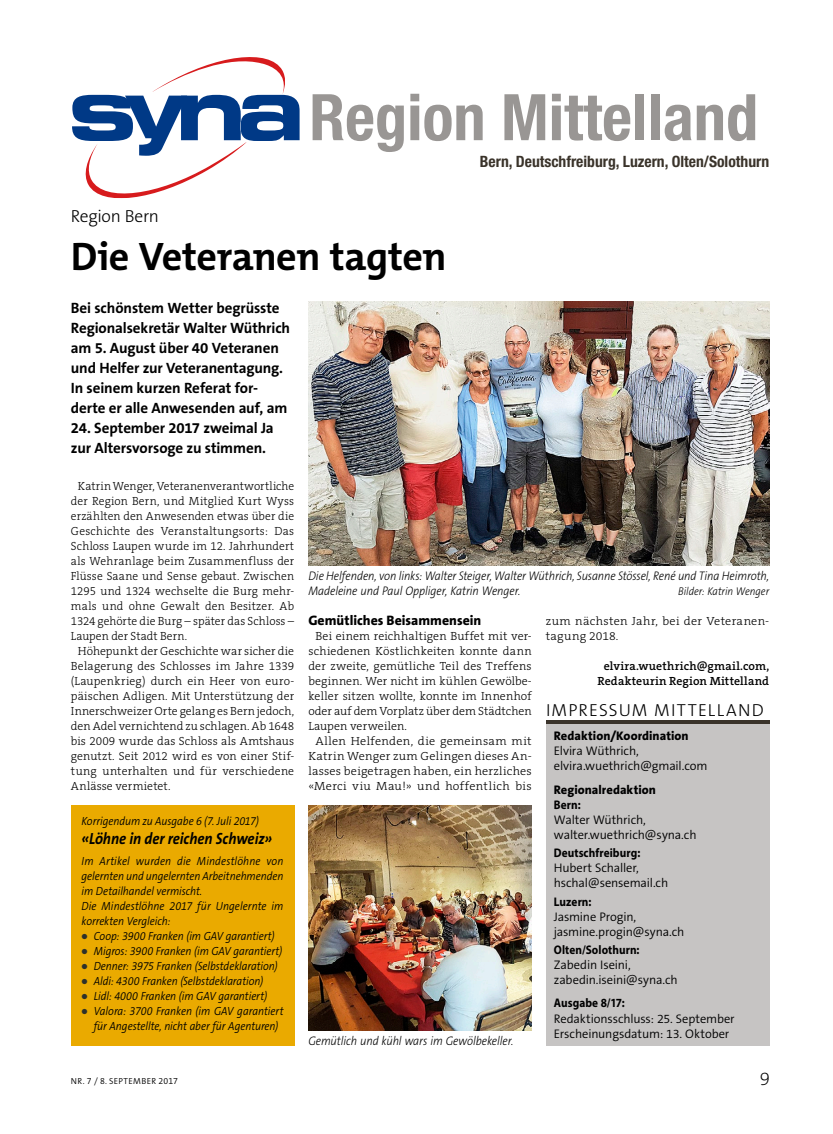
<style>
.page{position:relative;width:833px;height:1134px;background:#fff}
.page>*{position:absolute;margin:0;border:0;box-sizing:border-box;transform-origin:0 0}
.t1{font:700 condensed 64.38px "Helvetica Neue LT Std";color:#999694}
.t2{font:700 40px "The Mix B W7";letter-spacing:-.01em;color:#000}
.t3{font:200 18.75px "The Sans B W2";color:#000}
.t4{font:300 17.5px "The Sans B W3";letter-spacing:.06em;color:#000}
.t5{font:300 17.5px "The Sans B W3";letter-spacing:-.015em;color:#000}
.t6{font:italic 700 16.25px "The Sans B W7";letter-spacing:-.005em;color:#000;scale:.9 1}
.t7{font:700 condensed 15.62px "Helvetica Neue";color:#3a332a}
.t8{font:700 15px/20px "The Sans B W7";letter-spacing:-.005em;color:#000}
.t9{font:800 13.75px "The Sans B W8";color:#000}
.t10{font:300 12.5px/15px "The Sans B W4";letter-spacing:-.01em;color:#000}
.t11{font:italic 300 12.5px/15px "The Sans B W3";letter-spacing:-.01em;color:#000;scale:.9 1}
.t12{font:700 12.5px "Myriad Pro";letter-spacing:.005em;color:#000;scale:.9 1}
.t13{font:800 12.5px "The Sans B W8";letter-spacing:.005em;color:#000}
.t14{font:300 11.88px/15px "The Serif B W3";letter-spacing:.01em;color:#000}
.t15{font:italic 300 11.88px/15px "The Sans B W4";letter-spacing:-.005em;color:#000;scale:.9 1}
.t16{font:600 11.88px/15px "The Serif B W6";letter-spacing:.015em;color:#000;text-align:center}
.t17{font:italic 300 11.25px "The Sans B W3";letter-spacing:-.005em;color:#000;scale:.9 1}
.t18{font:300 8.75px "The Sans B W4";letter-spacing:.035em;color:#000}
</style>
<div class="page">
<svg style="left:72px;top:57px;width:228px;height:141px"></svg>
<div style="left:546px;top:720px;width:223px;height:325px;background:#c6c4c3"></div>
<hr style="left:546px;top:720px;width:223px;height:3px;background:#3a332a">
<img style="left:308px;top:302px;width:461px;height:263px">
<div style="left:71px;top:805px;width:223px;height:240px;background:#eaaa00"></div>
<img style="left:308px;top:805px;width:223px;height:225px">
<h1 class="t1" style="left:309px;top:78px;width:450px">Region Mittelland</h1>
<h3 class="t7" style="left:480px;top:152px;width:291px">Bern, Deutschfreiburg, Luzern, Olten/Solothurn</h3>
<h3 class="t5" style="left:71px;top:205px;width:90px">Region Bern</h3>
<h2 class="t2" style="left:71px;top:231px;width:377px">Die Veteranen tagten</h2>
<p class="t8" style="left:71px;top:298px;width:221px">Bei schönstem Wetter begrüsste<br>Regionalsekretär Walter Wüthrich am 5. August über 40 Veteranen und Helfer zur Veteranentagung.<br>In seinem kurzen Referat for&shy;derte er alle Anwesenden auf, am</p>
<p class="t8" style="left:71px;top:418px;width:204px">24. September 2017 zweimal Ja zur Altersvorsoge zu stimmen.</p>
<p class="t14" style="left:78px;top:479px;width:218px">Katrin Wenger, Veteranenverantwortliche</p>
<p class="t14" style="left:71px;top:494px;width:225px">der Region Bern, und Mitglied Kurt Wyss</p>
<p class="t14" style="left:71px;top:509px;width:225px">erzählten den Anwesenden etwas über die</p>
<p class="t14" style="left:71px;top:524px;width:225px">Geschichte des Veranstaltungsorts: Das</p>
<p class="t14" style="left:71px;top:539px;width:225px">Schloss Laupen wurde im 12. Jahrhundert</p>
<p class="t14" style="left:71px;top:554px;width:225px">als Wehranlage beim Zusammenfluss der</p>
<p class="t14" style="left:71px;top:569px;width:225px">Flüsse Saane und Sense gebaut. Zwischen</p>
<p class="t14" style="left:71px;top:584px;width:225px">1295 und 1324 wechselte die Burg mehr-</p>
<p class="t14" style="left:71px;top:599px;width:225px">mals und ohne Gewalt den Besitzer. Ab</p>
<p class="t14" style="left:71px;top:614px;width:225px">1324 gehörte die Burg – später das Schloss –</p>
<p class="t14" style="left:71px;top:629px;width:118px">Laupen der Stadt Bern.</p>
<p class="t14" style="left:78px;top:644px;width:218px">Höhepunkt der Geschichte war sicher die</p>
<p class="t14" style="left:71px;top:659px;width:225px">Belagerung des Schlosses im Jahre 1339</p>
<p class="t14" style="left:71px;top:674px;width:225px">(Laupenkrieg) durch ein Heer von euro-</p>
<p class="t14" style="left:71px;top:689px;width:225px">päischen Adligen. Mit Unterstützung der</p>
<p class="t14" style="left:71px;top:704px;width:225px">Innerschweizer Orte gelang es Bern jedoch,</p>
<p class="t14" style="left:71px;top:719px;width:225px">den Adel vernichtend zu schlagen. Ab 1648</p>
<p class="t14" style="left:71px;top:734px;width:225px">bis 2009 wurde das Schloss als Amtshaus</p>
<p class="t14" style="left:71px;top:749px;width:225px">genutzt. Seit 2012 wird es von einer Stif-</p>
<p class="t14" style="left:71px;top:764px;width:225px">tung unterhalten und für verschiedene</p>
<p class="t14" style="left:71px;top:779px;width:101px">Anlässe vermietet.</p>
<p class="t11" style="left:308px;top:569px;width:513px">Die Helfenden, von links: Walter Steiger, Walter Wüthrich, Susanne Stössel, René und Tina Heimroth,<br>Madeleine und Paul Oppliger, Katrin Wenger.</p>
<p class="t17" style="left:678px;top:585px;width:102px">Bilder: Katrin Wenger</p>
<p class="t9" style="left:308px;top:612px;width:174px">Gemütliches Beisammensein</p>
<p class="t14" style="left:315px;top:629px;width:218px">Bei einem reichhaltigen Buffet mit ver-</p>
<p class="t14" style="left:308px;top:644px;width:225px">schiedenen Köstlichkeiten konnte dann</p>
<p class="t14" style="left:308px;top:659px;width:225px">der zweite, gemütliche Teil des Treffens</p>
<p class="t14" style="left:308px;top:674px;width:225px">beginnen. Wer nicht im kühlen Gewölbe-</p>
<p class="t14" style="left:308px;top:689px;width:225px">keller sitzen wollte, konnte im Innenhof</p>
<p class="t14" style="left:308px;top:704px;width:225px">oder auf dem Vorplatz über dem Städtchen</p>
<p class="t14" style="left:308px;top:719px;width:100px">Laupen verweilen.</p>
<p class="t14" style="left:315px;top:734px;width:218px">Allen Helfenden, die gemeinsam mit</p>
<p class="t14" style="left:308px;top:749px;width:225px">Katrin Wenger zum Gelingen dieses An-</p>
<p class="t14" style="left:308px;top:764px;width:225px">lasses beigetragen haben, ein herzliches</p>
<p class="t14" style="left:308px;top:779px;width:225px">«Merci viu Mau!» und hoffentlich bis</p>
<p class="t14" style="left:546px;top:614px;width:225px">zum nächsten Jahr, bei der Veteranen&shy;tagung 2018.</p>
<p class="t16" style="left:597px;top:659px;width:173px">elvira.wuethrich@gmail.com,<br>Redakteurin Region Mittelland</p>
<h3 class="t4" style="left:546px;top:699px;width:219px">IMPRESSUM MITTELLAND</h3>
<p class="t13" style="left:554px;top:727px;width:136px">Redaktion/Koordination</p>
<p class="t10" style="left:554px;top:743px;width:155px">Elvira Wüthrich, elvira.wuethrich@gmail.com</p>
<p class="t13" style="left:554px;top:781px;width:104px">Regionalredaktion</p>
<p class="t12" style="left:554px;top:796px;width:31px">Bern:</p>
<p class="t10" style="left:554px;top:812px;width:144px">Walter Wüthrich, walter.wuethrich@syna.ch</p>
<p class="t12" style="left:554px;top:845px;width:97px">Deutschfreiburg:</p>
<p class="t10" style="left:554px;top:860px;width:116px">Hubert Schaller, hschal@sensemail.ch</p>
<p class="t12" style="left:554px;top:893px;width:43px">Luzern:</p>
<p class="t10" style="left:554px;top:909px;width:132px">Jasmine Progin, jasmine.progin@syna.ch</p>
<p class="t12" style="left:554px;top:942px;width:97px">Olten/Solothurn:</p>
<p class="t10" style="left:554px;top:958px;width:125px">Zabedin Iseini, zabedin.iseini@syna.ch</p>
<p class="t12" style="left:554px;top:995px;width:80px">Ausgabe 8/17:</p>
<p class="t10" style="left:554px;top:1011px;width:182px;line-height:15.6px">Redaktionsschluss: 25. September<br>Erscheinungsdatum: 13. Oktober</p>
<p class="t15" style="left:81px;top:813px;width:199px">Korrigendum zu Ausgabe 6 (7. Juli 2017)</p>
<h3 class="t6" style="left:81px;top:828px;width:213px">«Löhne in der reichen Schweiz»</h3>
<p class="t15" style="left:81px;top:854px;width:226px">Im Artikel wurden die Mindestlöhne von gelernten und ungelernten Arbeitnehmenden im Detailhandel vermischt.<br>Die Mindestlöhne 2017 für Ungelernte im korrekten Vergleich:</p>
<p class="t15" style="left:94px;top:929px;width:212px">Coop: 3900 Franken (im GAV garantiert)<br>Migros: 3900 Franken (im GAV garantiert)<br>Denner: 3975 Franken (Selbstdeklaration)<br>Aldi: 4300 Franken (Selbstdeklaration)<br>Lidl: 4000 Franken (im GAV garantiert)<br>Valora: 3700 Franken (im GAV garantiert für Angestellte, nicht aber für Agenturen)</p>
<p class="t11" style="left:308px;top:1034px;width:229px">Gemütlich und kühl wars im Gewölbekeller.</p>
<p class="t18" style="left:71px;top:1075px;width:108px">NR. 7 / 8. SEPTEMBER 2017</p>
<h3 class="t3" style="left:759px;top:1066px;width:12px">9</h3>
</div>
